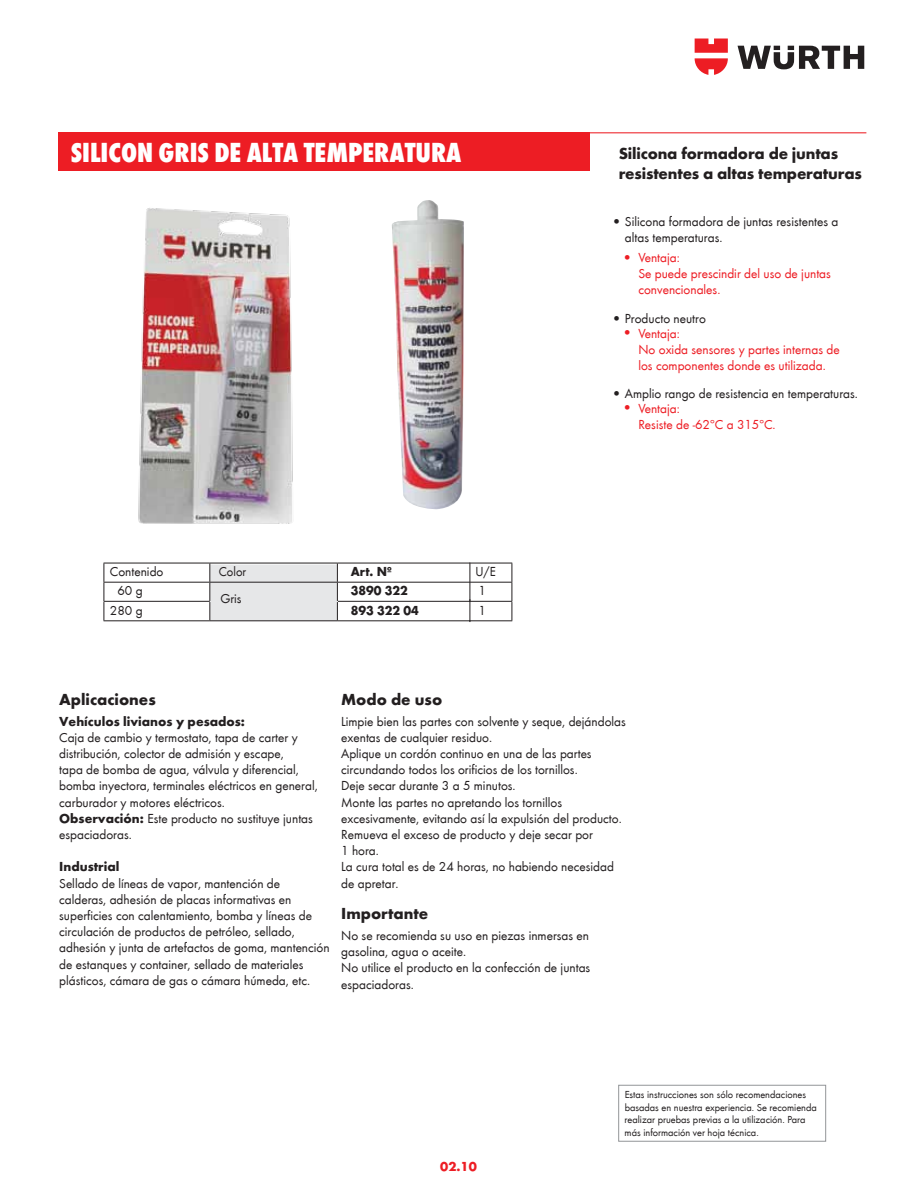
<style>
.page{position:relative;width:918px;height:1188px;background:#fff}
.page>*{position:absolute;margin:0;border:0;box-sizing:border-box;transform-origin:0 0}
.t1{font:800 condensed 28.5px "Wuerth";color:#fff}
.t2{font:700 16.5px/19.8px "Wuerth";letter-spacing:-.01em;color:#231f20}
.t3{font:16.5px "Wuerth";color:#231f20}
.t4{font:16.5px "Wuerth";color:#ed1d24}
.t5{font:13.5px/16.2px "Wuerth";color:#231f20}
.t6{font:13.5px/16.2px "Wuerth";color:#ed1d24}
.t7{font:700 13.5px "Wuerth";color:#231f20}
.t8{font:700 13.5px "Wuerth";color:#231f20;scale:.95 1}
.t9{font:13.5px/19.4px "Wuerth";color:#231f20;scale:.95 1}
.t10{font:700 13.5px "Wuerth";color:#ed1d24}
.t11{font:10.5px/12.6px "Wuerth";color:#231f20}
.s1{font-weight:700}
</style>
<div class="page">
<svg style="left:738px;top:46px;width:126px;height:23px"></svg>
<svg style="left:695px;top:39px;width:33px;height:36px"></svg>
<hr style="left:59px;top:132px;width:807px;height:1px;background:#ed1d24">
<div style="left:59px;top:132px;width:531px;height:39px;background:#ed1d24"></div>
<img style="left:392px;top:200px;width:72px;height:309px">
<hr style="left:104px;top:563px;width:106px;height:1px;background:#231f20">
<hr style="left:337px;top:563px;width:133px;height:1px;background:#231f20">
<hr style="left:337px;top:582px;width:133px;height:1px;background:#231f20">
<hr style="left:337px;top:601px;width:133px;height:1px;background:#231f20">
<hr style="left:104px;top:582px;width:106px;height:1px;background:#231f20">
<hr style="left:104px;top:601px;width:106px;height:1px;background:#231f20">
<hr style="left:210px;top:620px;width:127px;height:1px;background:#231f20">
<svg style="left:209px;top:563px;width:129px;height:57px;background:#dedfe0"></svg>
<svg style="left:470px;top:564px;width:1px;height:58px"></svg>
<hr style="left:337px;top:620px;width:133px;height:1px;background:#231f20">
<svg style="left:104px;top:563px;width:1px;height:57px"></svg>
<hr style="left:104px;top:620px;width:106px;height:1px;background:#231f20">
<hr style="left:469px;top:563px;width:43px;height:1px;background:#231f20">
<hr style="left:469px;top:582px;width:43px;height:1px;background:#231f20">
<hr style="left:469px;top:601px;width:43px;height:1px;background:#231f20">
<svg style="left:512px;top:563px;width:1px;height:57px"></svg>
<hr style="left:469px;top:620px;width:43px;height:1px;background:#231f20">
<div style="left:618px;top:1085px;width:208px;height:56px;border:1px solid #939598"></div>
<img style="left:138px;top:208px;width:155px;height:316px">
<h1 class="t1" style="left:71px;top:133px;width:392px">SILICON GRIS DE ALTA TEMPERATURA</h1>
<p class="t5" style="left:110px;top:563px;width:55px">Contenido</p>
<p class="t9" style="left:219px;top:561px;width:30px">Color</p>
<p class="t8" style="left:351px;top:562px;width:45px">Art. Nº</p>
<p class="t5" style="left:117px;top:582px;width:27px">60 g</p>
<p class="t8" style="left:351px;top:581px;width:62px">3890 322</p>
<p class="t5" style="left:110px;top:602px;width:34px">280 g</p>
<p class="t8" style="left:351px;top:600px;width:73px">893 322 04</p>
<p class="t5" style="left:220px;top:590px;width:23px">Gris</p>
<p class="t9" style="left:475px;top:561px;width:23px">U/E<br>1<br>1</p>
<p class="t2" style="left:619px;top:143px;width:245px">Silicona formadora de juntas resistentes a altas temperaturas</p>
<p class="t5" style="left:625px;top:213px;width:215px">Silicona formadora de juntas resistentes a altas temperaturas.</p>
<p class="t6" style="left:638px;top:248px;width:194px">Ventaja:<br>Se puede prescindir del uso de juntas convencionales.</p>
<p class="t5" style="left:625px;top:310px;width:83px">Producto neutro</p>
<p class="t6" style="left:638px;top:325px;width:203px">Ventaja:<br>No oxida sensores y partes internas de los componentes donde es utilizada.</p>
<p class="t5" style="left:625px;top:385px;width:235px">Amplio rango de resistencia en temperaturas.</p>
<p class="t6" style="left:638px;top:400px;width:139px">Ventaja:<br>Resiste de -62ºC a 315ºC.</p>
<p class="t3" style="left:611px;top:210px;width:13px">•</p>
<p class="t4" style="left:622px;top:246px;width:13px">•</p>
<p class="t3" style="left:611px;top:307px;width:13px">•</p>
<p class="t4" style="left:622px;top:321px;width:13px">•</p>
<p class="t3" style="left:611px;top:382px;width:13px">•</p>
<p class="t4" style="left:622px;top:396px;width:13px">•</p>
<p class="t2" style="left:59px;top:688px;width:98px">Aplicaciones</p>
<p class="t7" style="left:59px;top:711px;width:187px">Vehículos livianos y pesados:</p>
<p class="t5" style="left:59px;top:728px;width:260px">Caja de cambio y termostato, tapa de carter y distribución, colector de admisión y escape,<br>tapa de bomba de agua, válvula y diferencial, bomba inyectora, terminales eléctricos en general, carburador y motores eléctricos.<br><span class="s1">Observación:</span> Este producto no sustituye juntas espaciadoras.</p>
<p class="t7" style="left:59px;top:857px;width:62px">Industrial</p>
<p class="t5" style="left:59px;top:874px;width:272px">Sellado de líneas de vapor, mantención de calderas, adhesión de placas informativas en superficies con calentamiento, bomba y líneas de circulación de productos de petróleo, sellado, adhesión y junta de artefactos de goma, mantención de estanques y container, sellado de materiales plásticos, cámara de gas o cámara húmeda, etc.</p>
<p class="t2" style="left:341px;top:688px;width:103px">Modo de uso</p>
<p class="t5" style="left:341px;top:712px;width:286px">Limpie bien las partes con solvente y seque, dejándolas exentas de cualquier residuo.<br>Aplique un cordón continuo en una de las partes circundando todos los orificios de los tornillos.<br>Deje secar durante 3 a 5 minutos.<br>Monte las partes no apretando los tornillos excesivamente, evitando así la expulsión del producto.<br>Remueva el exceso de producto y deje secar por<br>1 hora.<br>La cura total es de 24 horas, no habiendo necesidad de apretar.</p>
<p class="t2" style="left:341px;top:902px;width:89px">Importante</p>
<p class="t5" style="left:341px;top:927px;width:251px">No se recomienda su uso en piezas inmersas en gasolina, agua o aceite.<br>No utilice el producto en la confección de juntas espaciadoras.</p>
<p class="t10" style="left:440px;top:1156px;width:38px">02.10</p>
<p class="t11" style="left:625px;top:1088px;width:194px">Estas instrucciones son sólo recomendaciones basadas en nuestra experiencia. Se recomienda realizar pruebas previas a la utilización. Para más información ver hoja técnica.</p>
</div>
